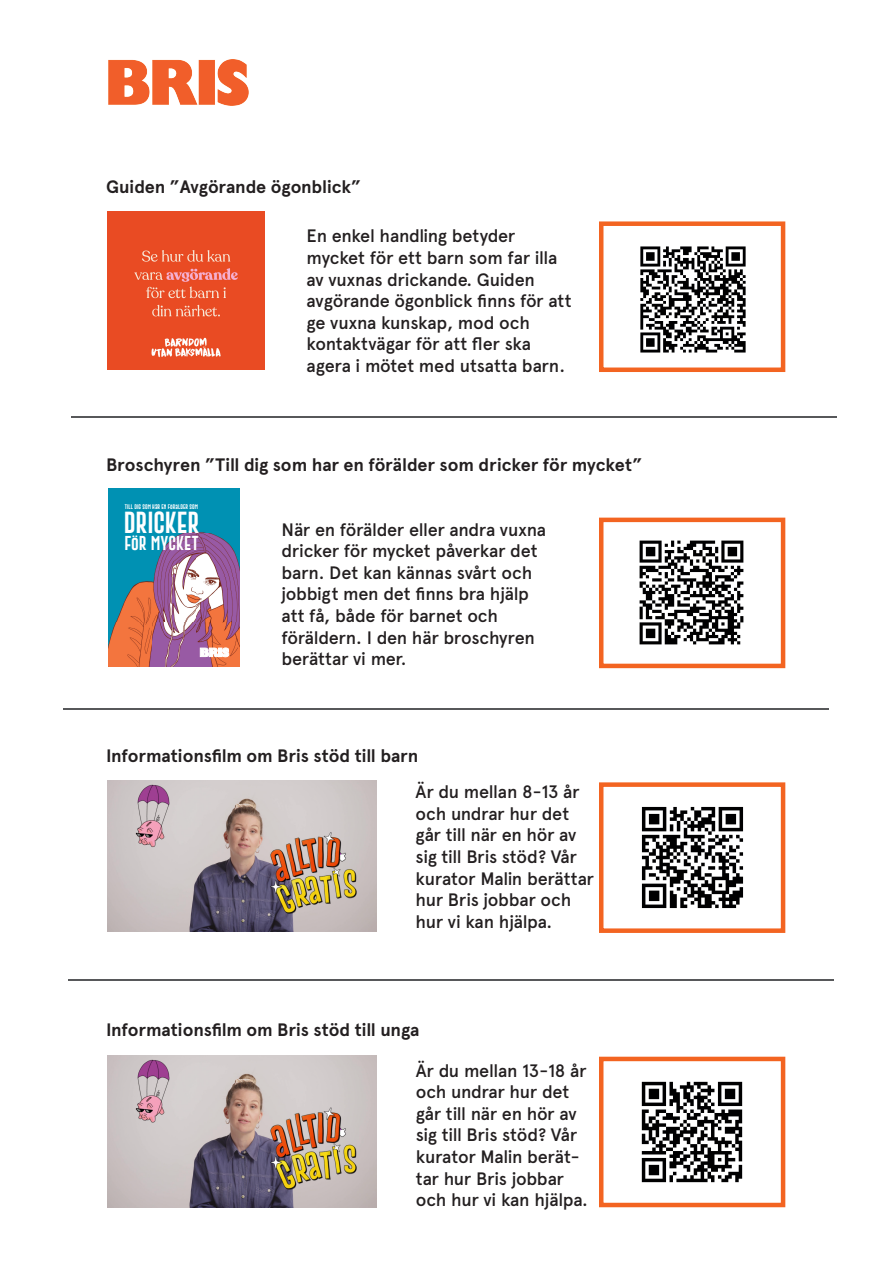
<style>
.page{position:relative;width:893px;height:1263px;background:#fff}
.page>*{position:absolute;margin:0;border:0;box-sizing:border-box;transform-origin:0 0}
.t1{font:22.2px "Bris Gobold Extra 2";letter-spacing:-.005em;color:#fff;scale:1.04 1}
.t2{font:500 18px/21.6px "Apercu";letter-spacing:-.015em;color:#231f20}
.t3{font:700 18px "Apercu";letter-spacing:-.005em;color:#231f20}
.t4{font:14.7px "Bris Gobold Extra 2";letter-spacing:.005em;color:#fff;scale:1.04 1}
.t5{font:4.95px "Bris Gobold Extra 2";letter-spacing:.01em;color:#fff;scale:1.04 1}
</style>
<div class="page">
<hr style="left:68px;top:979px;width:766px;height:2px;background:#57585a">
<hr style="left:71px;top:416px;width:766px;height:2px;background:#57585a">
<hr style="left:64px;top:708px;width:765px;height:2px;background:#57585a">
<div style="left:599px;top:518px;width:186px;height:150px;border:4px solid #f36421"></div>
<img style="left:639px;top:540px;width:105px;height:105px">
<div style="left:599px;top:221px;width:186px;height:151px;border:4px solid #f36421"></div>
<img style="left:640px;top:246px;width:106px;height:107px">
<div style="left:599px;top:782px;width:186px;height:151px;border:4px solid #f36421"></div>
<img style="left:641px;top:806px;width:103px;height:103px">
<div style="left:599px;top:1057px;width:186px;height:150px;border:4px solid #f36421"></div>
<img style="left:641px;top:1081px;width:102px;height:102px">
<img style="left:108px;top:60px;width:141px;height:45px">
<img style="left:107px;top:212px;width:158px;height:157px">
<img style="left:109px;top:488px;width:131px;height:179px">
<svg style="left:200px;top:648px;width:29px;height:9px"></svg>
<img style="left:108px;top:780px;width:269px;height:152px">
<img style="left:108px;top:1056px;width:269px;height:151px">
<p class="t3" style="left:106px;top:176px;width:256px">Guiden ”Avgörande ögonblick”</p>
<p class="t2" style="left:307px;top:225px;width:267px">En enkel handling betyder mycket för ett barn som far illa av vuxnas drickande. Guiden avgörande ögonblick finns för att ge vuxna kunskap, mod och kontaktvägar för att fler ska agera i mötet med utsatta barn.</p>
<p class="t3" style="left:106px;top:454px;width:538px">Broschyren ”Till dig som har en förälder som dricker för mycket”</p>
<p class="t5" style="left:125px;top:503px;width:72px">TILL DIG SOM HAR EN FÖRÄLDER SOM</p>
<p class="t1" style="left:124px;top:508px;width:74px">DRICKER</p>
<p class="t4" style="left:124px;top:533px;width:73px">FÖR MYCKET</p>
<p class="t2" style="left:281px;top:518px;width:266px">När en förälder eller andra vuxna dricker för mycket påverkar det barn. Det kan kännas svårt och jobbigt men det finns bra hjälp att få, både för barnet och föräldern. I den här broschyren berättar vi mer.</p>
<p class="t3" style="left:106px;top:745px;width:314px">Informationsfilm om Bris stöd till barn</p>
<p class="t2" style="left:416px;top:781px;width:180px">Är du mellan 8-13 år och undrar hur det går till när en hör av sig till Bris stöd? Vår kurator Malin berättar hur Bris jobbar och hur vi kan hjälpa.</p>
<p class="t3" style="left:106px;top:1019px;width:315px">Informationsfilm om Bris stöd till unga</p>
<p class="t2" style="left:416px;top:1059px;width:174px">Är du mellan 13-18 år och undrar hur det går till när en hör av sig till Bris stöd? Vår kurator Malin berät&shy;tar hur Bris jobbar och hur vi kan hjälpa.</p>
</div>
